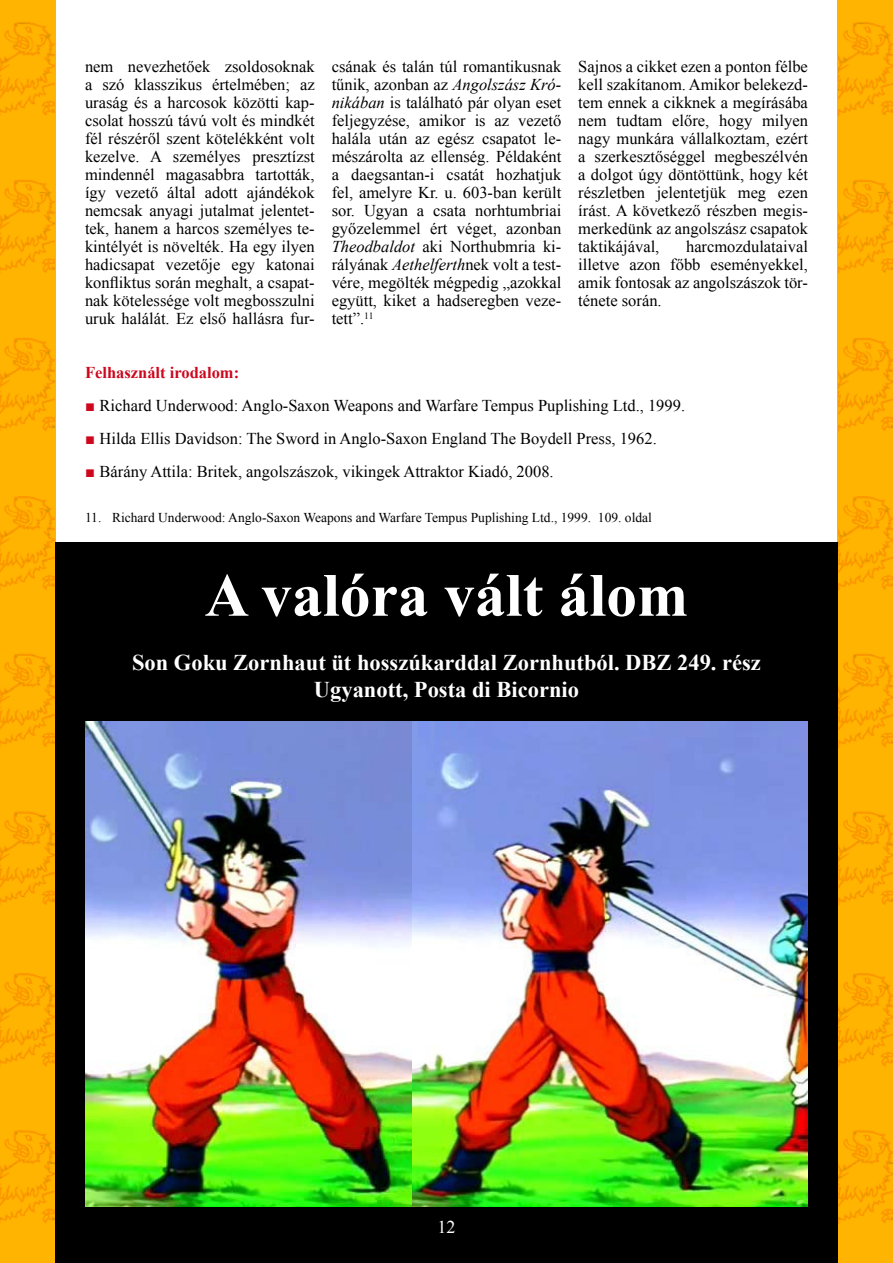
<style>
.page{position:relative;width:893px;height:1263px;background:#fff}
.page>*{position:absolute;margin:0;border:0;box-sizing:border-box;transform-origin:0 0}
.t1{font:700 61.5px "Times New Roman";color:#fff}
.t2{font:700 22.5px/27px "Times New Roman";color:#fff;text-align:center}
.t3{font:18px "Times New Roman";color:#fff}
.t4{font:16.5px/18px "Times New Roman";color:#000;text-align:justify}
.t5{font:700 16.5px "Times New Roman";color:#cd071e}
.t6{font:13.5px "Times New Roman";color:#000}
.s1{font-style:italic}
.s2{font-family:"Arial";color:#cd071e}
</style>
<div class="page">
<div style="left:838px;top:0;width:55px;height:1263px;background:#feb400"></div>
<div style="left:0;top:0;width:55px;height:1263px;background:#feb400"></div>
<img style="left:839px;top:496px;width:54px;height:409px">
<img style="left:839px;top:973px;width:54px;height:250px">
<img style="left:0;top:22px;width:54px;height:409px">
<img style="left:0;top:496px;width:54px;height:409px">
<img style="left:0;top:973px;width:54px;height:250px">
<img style="left:839px;top:22px;width:54px;height:409px">
<div style="left:55px;top:543px;width:783px;height:720px;background:#000"></div>
<img style="left:85px;top:721px;width:327px;height:486px">
<img style="left:412px;top:721px;width:396px;height:486px">
<p class="t4" style="left:332px;top:57px;width:231px">csának és talán túl romantikusnak tűnik, azonban az <span class="s1">Angolszász Kró&shy;nikában</span> is található pár olyan eset feljegyzése, amikor is az vezető halála után az egész csapatot le&shy;mészárolta az ellenség. Példaként a daegsantan-i csatát hozhatjuk fel, amelyre Kr. u. 603-ban került sor. Ugyan a csata norhtumbriai győzelemmel ért véget, azonban <span class="s1">Theodbaldot</span> aki Northubmria ki&shy;rályának <span class="s1">Aethelferth</span>nek volt a test&shy;vére, megölték mégpedig „azokkal együtt, kiket a hadseregben veze&shy;tett”.<sup>11</sup></p>
<p class="t4" style="left:85px;top:57px;width:231px">nem nevezhetőek zsoldosoknak a szó klasszikus értelmében; az uraság és a harcosok közötti kap&shy;csolat hosszú távú volt és mindkét fél részéről szent kötelékként volt kezelve. A személyes presztízst mindennél magasabbra tartották, így vezető által adott ajándékok nemcsak anyagi jutalmat jelentet&shy;tek, hanem a harcos személyes te&shy;kintélyét is növelték. Ha egy ilyen hadicsapat vezetője egy katonai konfliktus során meghalt, a csapat&shy;nak kötelessége volt megbosszulni uruk halálát. Ez első hallásra fur-</p>
<p class="t4" style="left:578px;top:57px;width:231px">Sajnos a cikket ezen a ponton félbe kell szakítanom. Amikor belekezd&shy;tem ennek a cikknek a megírásába nem tudtam előre, hogy milyen nagy munkára vállalkoztam, ezért a szerkesztőséggel megbeszélvén a dolgot úgy döntöttünk, hogy két részletben jelentetjük meg ezen írást. A következő részben megis&shy;merkedünk az angolszász csapatok taktikájával,</p>
<p class="t4" style="left:578px;top:237px;width:231px;text-indent:108px">harcmozdulataival illetve azon főbb eseményekkel, amik fontosak az angolszászok tör&shy;ténete során.</p>
<p class="t5" style="left:85px;top:361px;width:156px">Felhasznált irodalom:</p>
<p class="t4" style="left:85px;top:396px;width:602px"><span class="s2">■</span> Richard Underwood: Anglo-Saxon Weapons and Warfare Tempus Puplishing Ltd., 1999.</p>
<p class="t4" style="left:85px;top:429px;width:573px"><span class="s2">■</span> Hilda Ellis Davidson: The Sword in Anglo-Saxon England The Boydell Press, 1962.</p>
<p class="t4" style="left:85px;top:462px;width:470px"><span class="s2">■</span> Bárány Attila: Britek, angolszászok, vikingek Attraktor Kiadó, 2008.</p>
<p class="t6" style="left:85px;top:508px;width:568px">11. Richard Underwood: Anglo-Saxon Weapons and Warfare Tempus Puplishing Ltd., 1999. 109. oldal</p>
<h1 class="t1" style="left:205px;top:553px;width:485px">A valóra vált álom</h1>
<h2 class="t2" style="left:132px;top:648px;width:630px">Son Goku Zornhaut üt hosszúkarddal Zornhutból. DBZ 249. rész<br>Ugyanott, Posta di Bicornio</h2>
<p class="t3" style="left:437px;top:1215px;width:19px">12</p>
</div>
